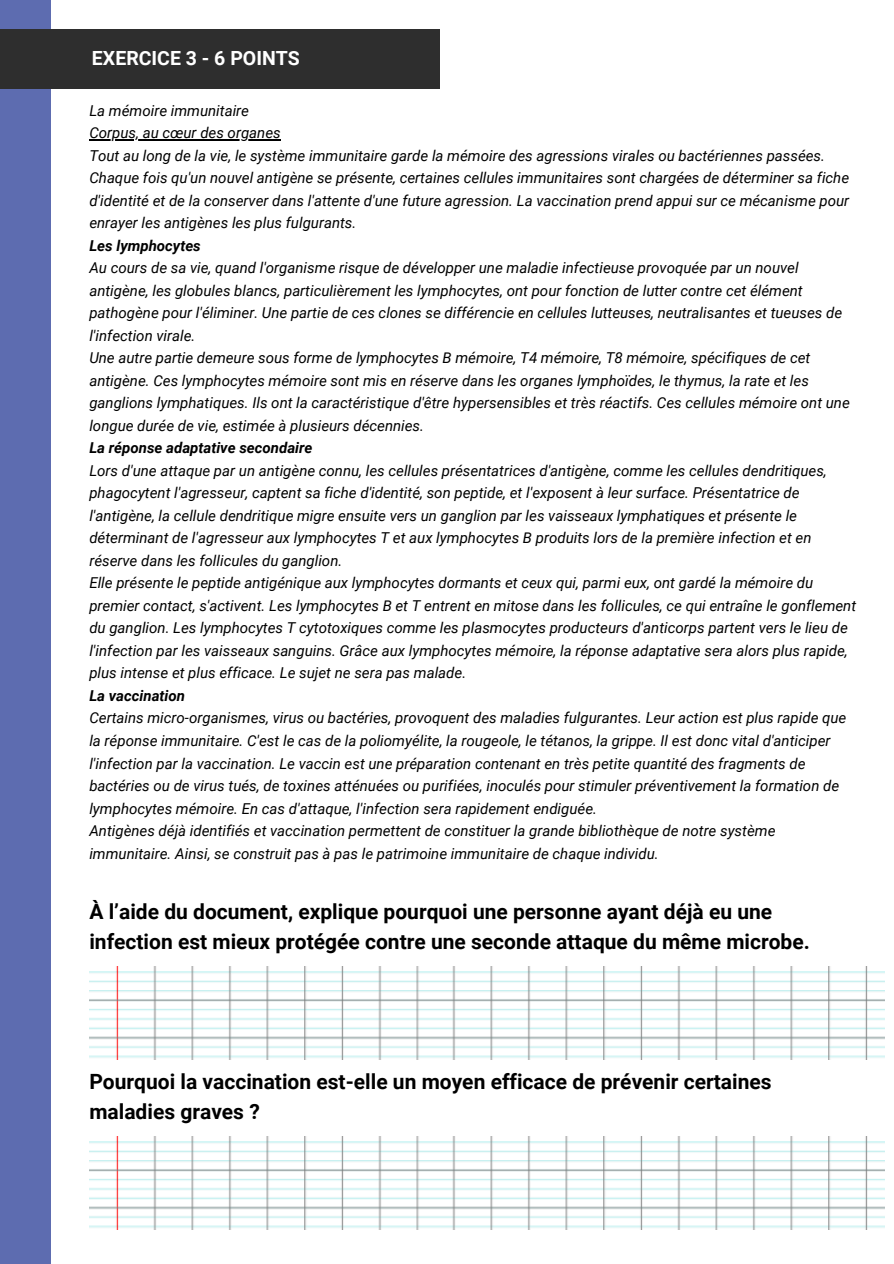
<style>
.page{position:relative;width:894px;height:1264px;background:#fff}
.page>*{position:absolute;margin:0;border:0;box-sizing:border-box;transform-origin:0 0}
.t1{font:700 21px/30.3px "Roboto";color:#000}
.t2{font:700 19.5px "Roboto";color:#fff}
.t3{font:italic 15px/22.5px "Roboto";color:#000}
.t4{font:italic 700 15px "Roboto";color:#000}
</style>
<div class="page">
<div style="left:0;top:0;width:51px;height:1263px;background:#5d6cb0"></div>
<div style="left:0;top:30px;width:440px;height:59px;background:#2e2e2e"></div>
<img style="left:659px;top:966px;width:225px;height:93px">
<img style="left:444px;top:966px;width:215px;height:93px">
<img style="left:89px;top:966px;width:355px;height:93px">
<img style="left:659px;top:1136px;width:225px;height:93px">
<img style="left:444px;top:1136px;width:215px;height:93px">
<img style="left:89px;top:1136px;width:355px;height:93px">
<hr style="left:89px;top:139px;width:192px;height:1px;background:#000">
<p class="t2" style="left:92px;top:46px;width:209px">EXERCICE 3 - 6 POINTS</p>
<p class="t3" style="left:89px;top:99px;width:161px">La mémoire immunitaire</p>
<p class="t3" style="left:89px;top:122px;width:193px">Corpus, au cœur des organes</p>
<p class="t3" style="left:89px;top:144px;width:761px">Tout au long de la vie, le système immunitaire garde la mémoire des agressions virales ou bactériennes passées.<br>Chaque fois qu'un nouvel antigène se présente, certaines cellules immunitaires sont chargées de déterminer sa fiche d'identité et de la conserver dans l'attente d'une future agression. La vaccination prend appui sur ce mécanisme pour enrayer les antigènes les plus fulgurants.</p>
<p class="t4" style="left:89px;top:237px;width:113px">Les lymphocytes</p>
<p class="t3" style="left:89px;top:257px;width:754px">Au cours de sa vie, quand l'organisme risque de développer une maladie infectieuse provoquée par un nouvel antigène, les globules blancs, particulièrement les lymphocytes, ont pour fonction de lutter contre cet élément pathogène pour l'éliminer. Une partie de ces clones se différencie en cellules lutteuses, neutralisantes et tueuses de l'infection virale.</p>
<p class="t3" style="left:89px;top:347px;width:761px">Une autre partie demeure sous forme de lymphocytes B mémoire, T4 mémoire, T8 mémoire, spécifiques de cet antigène. Ces lymphocytes mémoire sont mis en réserve dans les organes lymphoïdes, le thymus, la rate et les ganglions lymphatiques. Ils ont la caractéristique d'être hypersensibles et très réactifs. Ces cellules mémoire ont une longue durée de vie, estimée à plusieurs décennies.</p>
<p class="t4" style="left:89px;top:439px;width:224px">La réponse adaptative secondaire</p>
<p class="t3" style="left:89px;top:459px;width:738px">Lors d'une attaque par un antigène connu, les cellules présentatrices d'antigène, comme les cellules dendritiques, phagocytent l'agresseur, captent sa fiche d'identité, son peptide, et l'exposent à leur surface. Présentatrice de l'antigène, la cellule dendritique migre ensuite vers un ganglion par les vaisseaux lymphatiques et présente le déterminant de l'agresseur aux lymphocytes T et aux lymphocytes B produits lors de la première infection et en réserve dans les follicules du ganglion.</p>
<p class="t3" style="left:89px;top:572px;width:768px">Elle présente le peptide antigénique aux lymphocytes dormants et ceux qui, parmi eux, ont gardé la mémoire du premier contact, s'activent. Les lymphocytes B et T entrent en mitose dans les follicules, ce qui entraîne le gonflement du ganglion. Les lymphocytes T cytotoxiques comme les plasmocytes producteurs d'anticorps partent vers le lieu de l'infection par les vaisseaux sanguins. Grâce aux lymphocytes mémoire, la réponse adaptative sera alors plus rapide, plus intense et plus efficace. Le sujet ne sera pas malade.</p>
<p class="t4" style="left:89px;top:687px;width:97px">La vaccination</p>
<p class="t3" style="left:89px;top:707px;width:758px">Certains micro-organismes, virus ou bactéries, provoquent des maladies fulgurantes. Leur action est plus rapide que la réponse immunitaire. C'est le cas de la poliomyélite, la rougeole, le tétanos, la grippe. Il est donc vital d'anticiper l'infection par la vaccination. Le vaccin est une préparation contenant en très petite quantité des fragments de bactéries ou de virus tués, de toxines atténuées ou purifiées, inoculés pour stimuler préventivement la formation de lymphocytes mémoire. En cas d'attaque, l'infection sera rapidement endiguée.</p>
<h2 class="t3" style="left:89px;top:819px;width:687px">Antigènes déjà identifiés et vaccination permettent de constituer la grande bibliothèque de notre système immunitaire. Ainsi, se construit pas à pas le patrimoine immunitaire de chaque individu.</h2>
<h1 class="t1" style="left:89px;top:896px;width:721px">À l’aide du document, explique pourquoi une personne ayant déjà eu une infection est mieux protégée contre une seconde attaque du même microbe.</h1>
<p class="t1" style="left:89px;top:1066px;width:683px">Pourquoi la vaccination est-elle un moyen efficace de prévenir certaines maladies graves ?</p>
</div>
